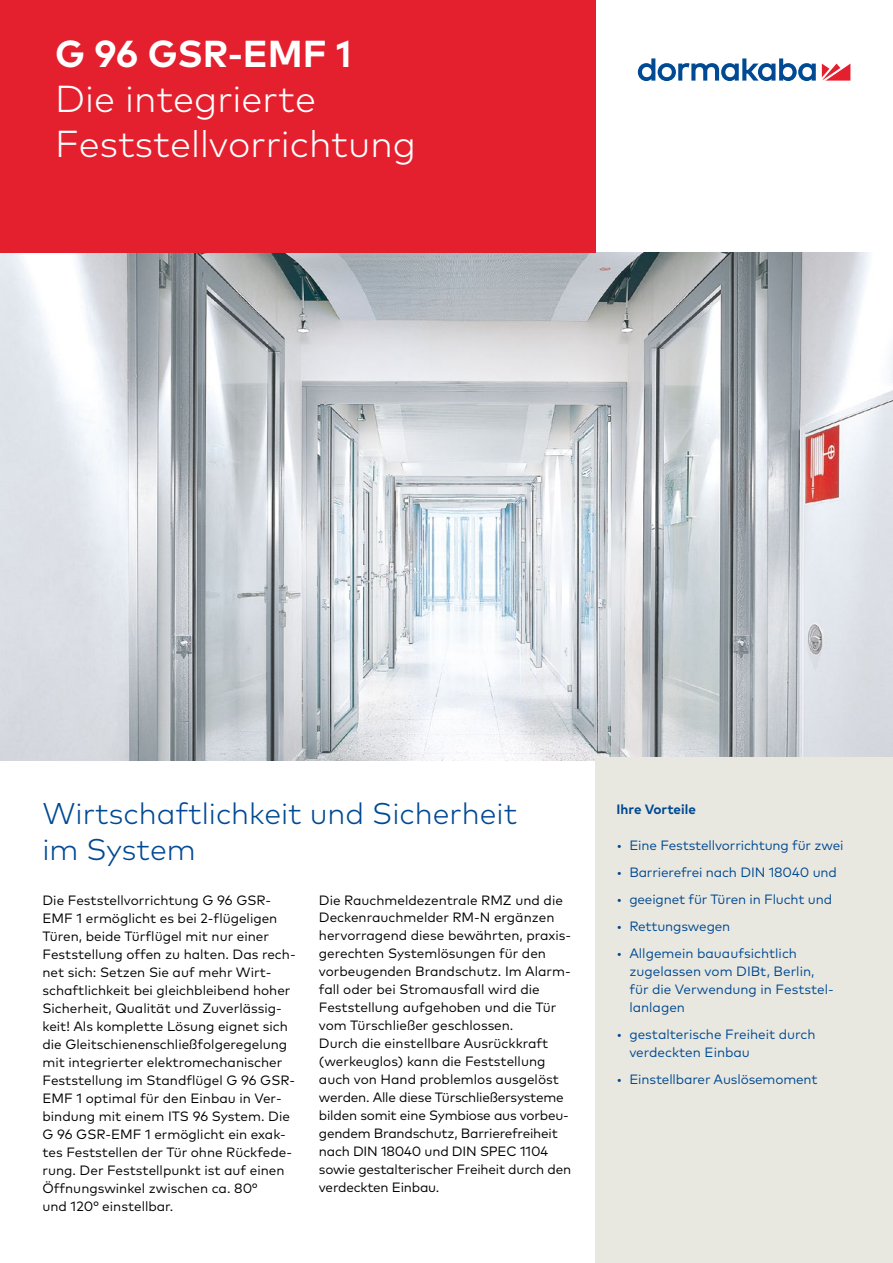
<style>
.page{position:relative;width:893px;height:1263px;background:#fff}
.page>*{position:absolute;margin:0;border:0;box-sizing:border-box;transform-origin:0 0}
.t1{font:300 37.5px/45px "Mark Pro";color:#fff}
.t2{font:700 37.5px "Mark Pro";color:#fff}
.t3{font:300 30px/36px "Mark Pro";color:#004993}
.t4{font:13.5px/18px "Mark Pro";color:#000}
.t5{font:13.5px/18px "Mark Pro";letter-spacing:-.01em;color:#004993}
.t6{font:700 13.5px "Mark Pro";color:#004993}
</style>
<div class="page">
<img style="left:0;top:253px;width:893px;height:507px">
<svg style="left:822px;top:64px;width:28px;height:17px"></svg>
<svg style="left:638px;top:58px;width:178px;height:23px"></svg>
<div style="left:0;top:0;width:595px;height:253px;background:#e5202e"></div>
<div style="left:595px;top:758px;width:298px;height:505px;background:#e9e8e0"></div>
<h1 class="t2" style="left:55px;top:26px;width:298px">G 96 GSR-EMF 1</h1>
<h1 class="t1" style="left:55px;top:74px;width:362px">Die integrierte<br>Feststellvorrichtung</h1>
<h2 class="t3" style="left:43px;top:793px;width:476px">Wirtschaftlichkeit und Sicherheit im System</h2>
<p class="t4" style="left:43px;top:890px;width:255px">Die Feststellvorrichtung G 96 GSR-EMF 1 ermöglicht es bei 2-flügeligen Türen, beide Türflügel mit nur einer Feststellung offen zu halten. Das rech&shy;net sich: Setzen Sie auf mehr Wirt&shy;schaftlichkeit bei gleichbleibend hoher Sicherheit, Qualität und Zuverlässig&shy;keit! Als komplette Lösung eignet sich die Gleitschienenschließfolgeregelung mit integrierter elektromechanischer Feststellung im Standflügel G 96 GSR-EMF 1 optimal für den Einbau in Ver&shy;bindung mit einem ITS 96 System. Die G 96 GSR-EMF 1 ermöglicht ein exak&shy;tes Feststellen der Tür ohne Rückfede&shy;rung. Der Feststellpunkt ist auf einen Öffnungswinkel zwischen ca. 80°<br>und 120° einstellbar.</p>
<p class="t4" style="left:319px;top:890px;width:254px">Die Rauchmeldezentrale RMZ und die Deckenrauchmelder RM-N ergänzen hervorragend diese bewährten, praxis&shy;gerechten Systemlösungen für den vorbeugenden Brandschutz. Im Alarm&shy;fall oder bei Stromausfall wird die Feststellung aufgehoben und die Tür vom Türschließer geschlossen.<br>Durch die einstellbare Ausrückkraft (werkeuglos) kann die Feststellung auch von Hand problemlos ausgelöst werden. Alle diese Türschließersysteme bilden somit eine Symbiose aus vorbeu&shy;gendem Brandschutz, Barrierefreiheit nach DIN 18040 und DIN SPEC 1104 sowie gestalterischer Freiheit durch den verdeckten Einbau.</p>
<p class="t6" style="left:617px;top:799px;width:81px">Ihre Vorteile</p>
<p class="t5" style="left:617px;top:835px;width:228px">• Eine Feststellvorrichtung für zwei</p>
<p class="t5" style="left:617px;top:862px;width:222px">• Barrierefrei nach DIN 18040 und</p>
<p class="t5" style="left:617px;top:889px;width:217px">• geeignet für Türen in Flucht und</p>
<p class="t5" style="left:617px;top:916px;width:115px">• Rettungswegen</p>
<p class="t5" style="left:629px;top:943px;width:206px;text-indent:-13px">• Allgemein bauaufsichtlich zugelassen vom DIBt, Berlin, für die Verwendung in Feststel&shy;lanlagen</p>
<p class="t5" style="left:629px;top:1024px;width:188px;text-indent:-13px">• gestalterische Freiheit durch verdeckten Einbau</p>
<p class="t5" style="left:617px;top:1069px;width:202px">• Einstellbarer Auslösemoment</p>
</div>
